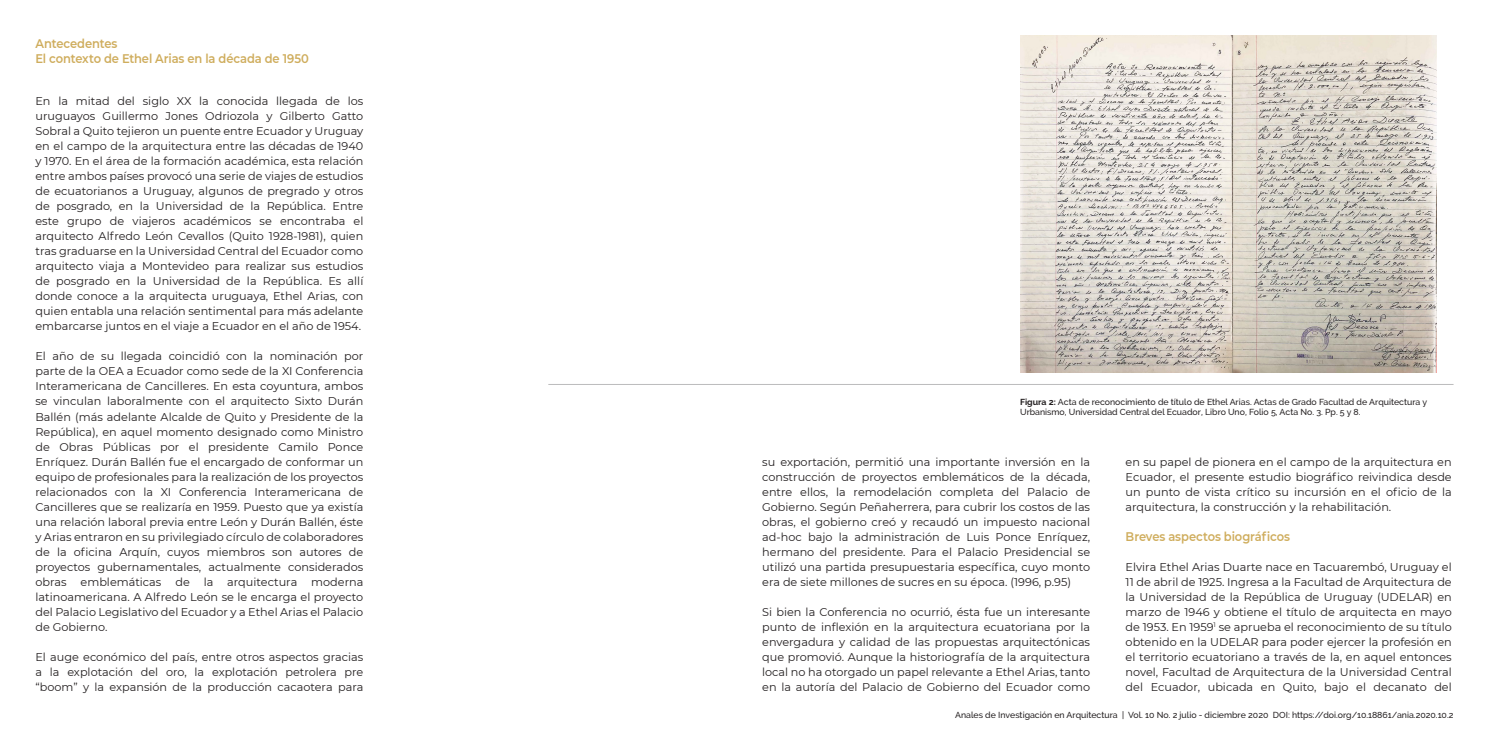
<style>
.page{position:relative;width:1489px;height:745px;background:#fff}
.page>*{position:absolute;margin:0;border:0;box-sizing:border-box;transform-origin:0 0}
.Subtítulo_1{font:600 12.5px "Montserrat";letter-spacing:-.01em;color:#cfad5d;scale:.92 1}
.Textos{font:11.25px/15px "Montserrat";color:#231f20;text-align:justify}
.t1{font:500 8.75px/10.5px "Raleway";color:#231f20}
.s1{font-weight:700}
</style>
<div class="page">
<img style="left:1020px;top:35px;width:416px;height:337px">
<hr style="left:548px;top:384px;width:905px;height:1px;background:#bbbbbc">
<p class="Subtítulo_1" style="left:35px;top:34px;width:91px">Antecedentes</p>
<p class="Subtítulo_1" style="left:35px;top:49px;width:299px">El contexto de Ethel Arias en la década de 1950</p>
<p class="Textos" style="left:35px;top:93px;width:329px">En la mitad del siglo XX la conocida llegada de los uruguayos Guillermo Jones Odriozola y Gilberto Gatto Sobral a Quito tejieron un puente entre Ecuador y Uruguay en el campo de la arquitectura entre las décadas de 1940 y 1970. En el área de la formación académica, esta relación entre ambos países provocó una serie de viajes de estudios de ecuatorianos a Uruguay, algunos de pregrado y otros de posgrado, en la Universidad de la República. Entre este grupo de viajeros académicos se encontraba el arquitecto Alfredo León Cevallos (Quito 1928-1981), quien tras graduarse en la Universidad Central del Ecuador como arquitecto viaja a Montevideo para realizar sus estudios de posgrado en la Universidad de la República. Es allí donde conoce a la arquitecta uruguaya, Ethel Arias, con quien entabla una relación sentimental para más adelante embarcarse juntos en el viaje a Ecuador en el año de 1954.</p>
<p class="Textos" style="left:35px;top:348px;width:329px">El año de su llegada coincidió con la nominación por parte de la OEA a Ecuador como sede de la XI Conferencia Interamericana de Cancilleres. En esta coyuntura, ambos se vinculan laboralmente con el arquitecto Sixto Durán Ballén (más adelante Alcalde de Quito y Presidente de la República), en aquel momento designado como Ministro de Obras Públicas por el presidente Camilo Ponce Enríquez. Durán Ballén fue el encargado de conformar un equipo de profesionales para la realización de los proyectos relacionados con la XI Conferencia Interamericana de Cancilleres que se realizaría en 1959. Puesto que ya existía una relación laboral previa entre León y Durán Ballén, éste y Arias entraron en su privilegiado círculo de colaboradores de la oficina Arquín, cuyos miembros son autores de proyectos gubernamentales, actualmente considerados obras emblemáticas de la arquitectura moderna latinoamericana. A Alfredo León se le encarga el proyecto del Palacio Legislativo del Ecuador y a Ethel Arias el Palacio de Gobierno.</p>
<p class="Textos" style="left:35px;top:648px;width:329px">El auge económico del país, entre otros aspectos gracias a la explotación del oro, la explotación petrolera pre “boom” y la expansión de la producción cacaotera para</p>
<p class="t1" style="left:1020px;top:396px;width:408px"><span class="s1">Figura 2:</span> Acta de reconocimiento de título de Ethel Arias. Actas de Grado Facultad de Arquitectura y<br>Urbanismo, Universidad Central del Ecuador, Libro Uno, Folio 5, Acta No. 3. Pp. 5 y 8.</p>
<p class="Textos" style="left:762px;top:453px;width:329px">su exportación, permitió una importante inversión en la construcción de proyectos emblemáticos de la década, entre ellos, la remodelación completa del Palacio de Gobierno. Según Peñaherrera, para cubrir los costos de las obras, el gobierno creó y recaudó un impuesto nacional ad-hoc bajo la administración de Luis Ponce Enríquez, hermano del presidente. Para el Palacio Presidencial se utilizó una partida presupuestaria específica, cuyo monto era de siete millones de sucres en su época. (1996, p.95)</p>
<p class="Textos" style="left:762px;top:603px;width:329px">Si bien la Conferencia no ocurrió, ésta fue un interesante punto de inflexión en la arquitectura ecuatoriana por la envergadura y calidad de las propuestas arquitectónicas que promovió. Aunque la historiografía de la arquitectura local no ha otorgado un papel relevante a Ethel Arias, tanto en la autoría del Palacio de Gobierno del Ecuador como</p>
<p class="Textos" style="left:1125px;top:453px;width:327px">en su papel de pionera en el campo de la arquitectura en Ecuador, el presente estudio biográfico reivindica desde un punto de vista crítico su incursión en el oficio de la arquitectura, la construcción y la rehabilitación.</p>
<p class="Subtítulo_1" style="left:1125px;top:527px;width:180px">Breves aspectos biográficos</p>
<p class="Textos" style="left:1125px;top:558px;width:328px">Elvira Ethel Arias Duarte nace en Tacuarembó, Uruguay el 11 de abril de 1925. Ingresa a la Facultad de Arquitectura de la Universidad de la República de Uruguay (UDELAR) en marzo de 1946 y obtiene el título de arquitecta en mayo de 1953. En 1959<sup>1</sup> se aprueba el reconocimiento de su título obtenido en la UDELAR para poder ejercer la profesión en el territorio ecuatoriano a través de la, en aquel entonces novel, Facultad de Arquitectura de la Universidad Central del Ecuador, ubicada en Quito, bajo el decanato del</p>
<p class="t1" style="left:955px;top:709px;width:500px">Anales de Investigación en Arquitectura | Vol. 10 No. 2 julio - diciembre 2020 DOI: https://doi.org/10.18861/ania.2020.10.2</p>
</div>
